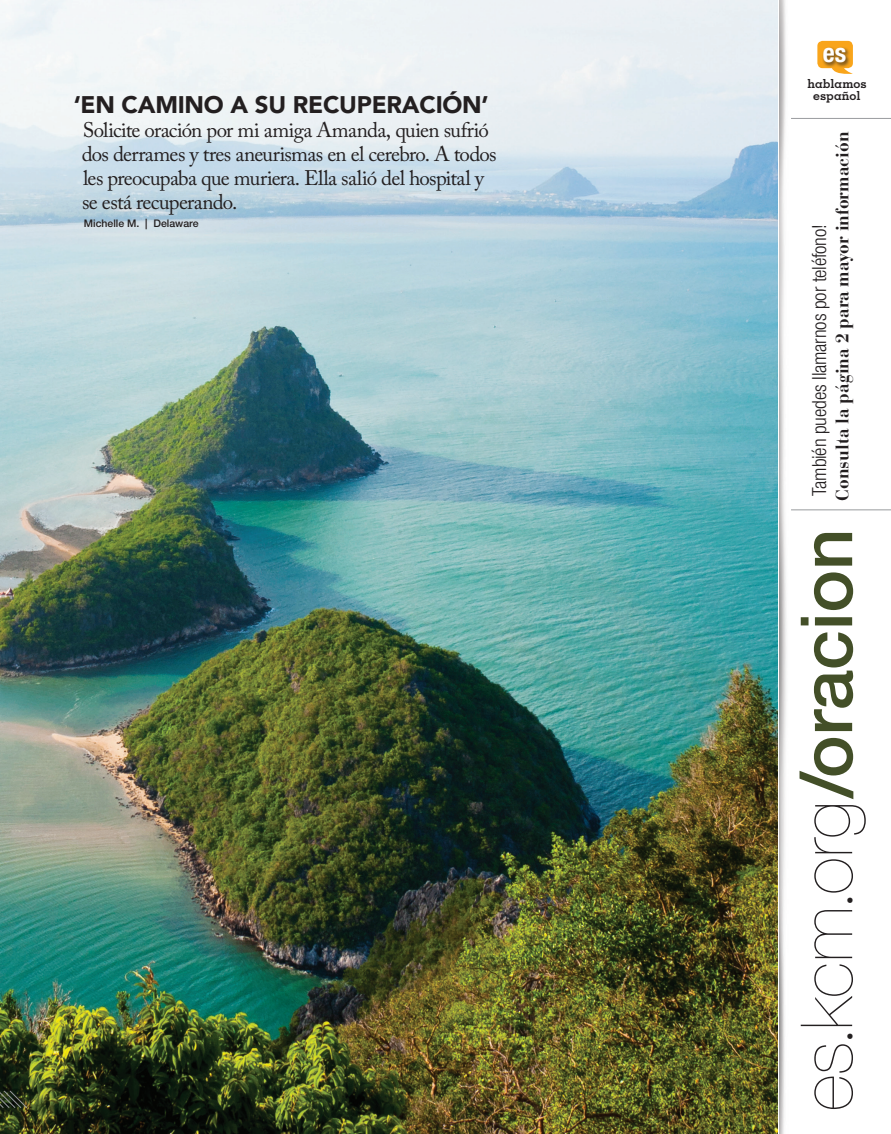
<style>
.page{position:relative;width:891px;height:1134px;background:#fff}
.page>*{position:absolute;margin:0;border:0;box-sizing:border-box;transform-origin:0 0}
.t1{font:200 72px "Helvetica Neue LT Std";color:#231f20}
.t2{font:700 condensed 25.95px "Helvetica Neue LT Std";color:#fff}
.t3{font:900 24px "Avenir";letter-spacing:-.01em;color:#231f20}
.t4{font:21px/24px "Adobe Caslon Pro";letter-spacing:-.035em;color:#231f20}
.t5{font:300 condensed 19.5px "Helvetica Neue LT Std";letter-spacing:-.01em;color:#231f20}
.t6{font:700 18px "Bauer Bodoni Std";color:#231f20}
.t7{font:700 12.45px/11.9px "Memphis LT Std";letter-spacing:.005em;color:#231f20;text-align:center}
.t8{font:500 10.5px "Helvetica Neue LT Std";color:#231f20}
.s1{font-family:"Adobe Caslon Pro";font-weight:400;font-size:45px}
.s2{font-weight:500;color:#434f28}
</style>
<div class="page">
<img style="left:0;top:0;width:787px;height:1134px">
<hr style="left:791px;top:510px;width:100px;height:1px;background:#999b9e">
<hr style="left:791px;top:118px;width:100px;height:1px;background:#999b9e">
<svg style="left:817px;top:41px;width:36px;height:33px"></svg>
<div style="left:822px;top:46px;width:29px;height:22px;background:#231f20;opacity:.73"></div>
<svg style="left:0;top:1090px;width:27px;height:18px"></svg>
<p class="t3" style="left:74px;top:84px;width:416px">‘EN CAMINO A SU RECUPERACIÓN’</p>
<p class="t4" style="left:82px;top:118px;width:417px">Solicite oración por mi amiga Amanda, quien sufrió dos derrames y tres aneurismas en el cerebro. A todos les preocupaba que muriera. Ella salió del hospital y se está recuperando.</p>
<p class="t8" style="left:84px;top:217px;width:116px">Michelle M. | Delaware</p>
<p class="t2" style="left:823px;top:37px;width:25px">es</p>
<p class="t7" style="left:807px;top:77px;width:61px">hablamos español</p>
<p class="t6" style="left:831px;top:501px;width:370px;rotate:-90deg">Consulta la página 2 para mayor información</p>
<p class="t5" style="left:808px;top:496px;width:273px;rotate:-90deg">También puedes Ilamarnos por teléfono!</p>
<h1 class="t1" style="left:785px;top:1111px;width:584px;rotate:-90deg">es<span class="s1">.</span>kcm<span class="s1">.</span>org<span class="s2">/oracion</span></h1>
</div>
